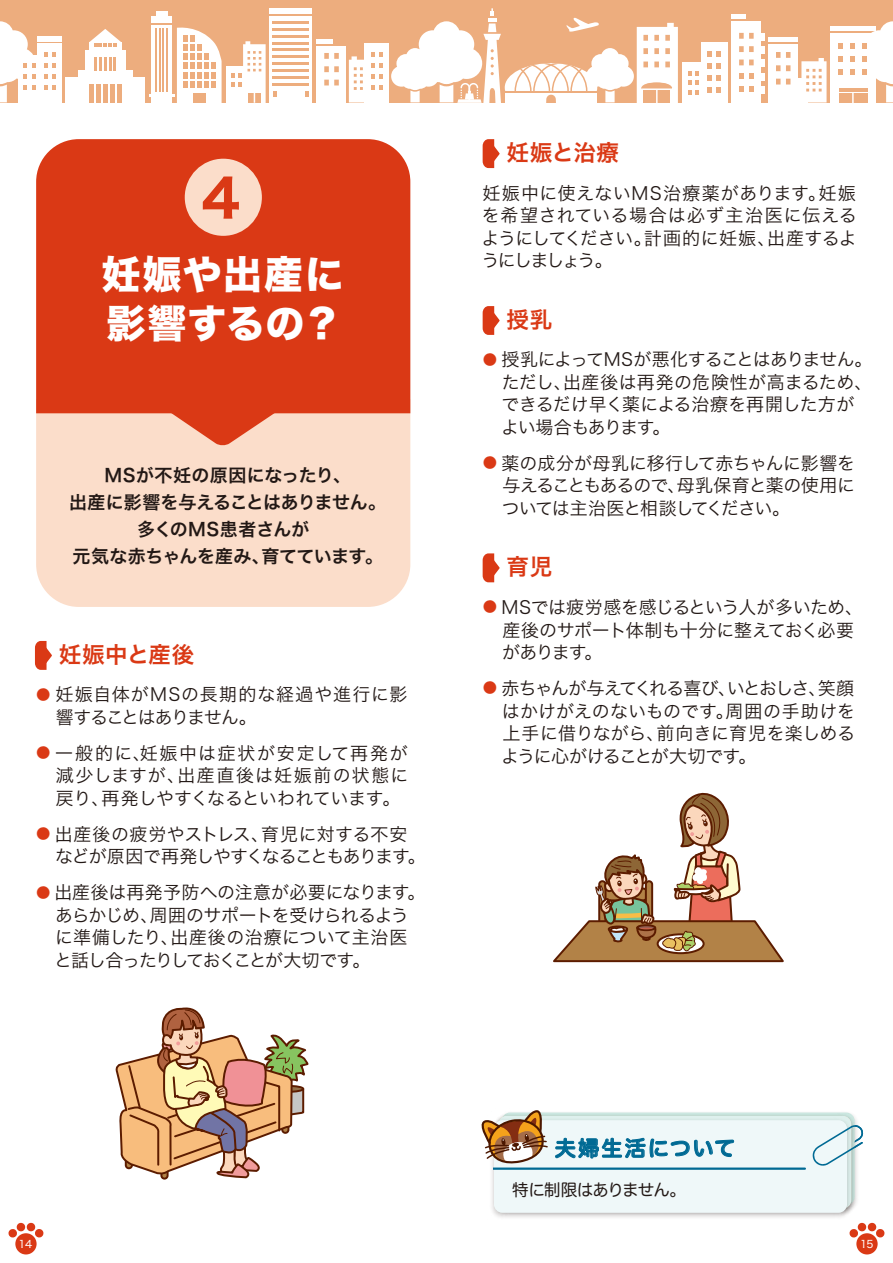
<style>
.page{position:relative;width:893px;height:1263px;background:#fff}
.page>*{position:absolute;margin:0;border:0;box-sizing:border-box;transform-origin:0 0}
.t1{font:51.9px "Hira Kaku Std W7";color:#da3915}
.t2{font:39px/49.5px "Hira Kaku Std W8";letter-spacing:.04em;color:#fff}
.t3{font:22.5px "Hira Kaku Std W6";letter-spacing:.03em;color:#da3915}
.t4{font:22.35px "Hira Kaku Std W6";color:#da3915}
.t5{font:21px "Hira Maru Std W6";letter-spacing:.09em;color:#006a94}
.t6{font:18px/22.5px "Hira Kaku Std W3";letter-spacing:-.015em;color:#221815;text-align:justify}
.t7{font:18px/27px "Hira Kaku Std W6";letter-spacing:-.005em;color:#221815;text-align:center}
.t8{font:18px/22.5px "Hira Kaku Std W3";letter-spacing:-.035em;color:#221815}
.t9{font:18px/22.5px "Hira Kaku Std W3";letter-spacing:.04em;color:#221815}
.t10{font:16.5px "Hira Maru Std W4";letter-spacing:-.05em;color:#221815}
.t11{font:10.5px "Hira Kaku Std W4";color:#fff}
.s1{font-size:14.4px;color:#da3915}
</style>
<div class="page">
<div style="left:15px;top:1233px;width:22px;height:21px;background:#da3915;border-radius:50%"></div>
<svg style="left:8px;top:1222px;width:36px;height:16px"></svg>
<div style="left:856px;top:1233px;width:22px;height:21px;background:#da3915;border-radius:50%"></div>
<svg style="left:849px;top:1222px;width:36px;height:16px"></svg>
<img style="left:549px;top:1112px;width:308px;height:95px">
<img style="left:492px;top:1116px;width:362px;height:102px">
<div style="left:494px;top:1120px;width:353px;height:93px;background:#eff8f9;border-radius:9px"></div>
<svg style="left:812px;top:1125px;width:51px;height:41px"></svg>
<svg style="left:555px;top:1137px;width:179px;height:22px"></svg>
<svg style="left:481px;top:1110px;width:68px;height:57px"></svg>
<hr style="left:494px;top:1167px;width:311px;height:3px;background:#006a94">
<div style="left:36px;top:413px;width:374px;height:194px;background:#fbddca"></div>
<div style="left:36px;top:139px;width:374px;height:274px;background:#da3915"></div>
<svg style="left:128px;top:382px;width:190px;height:64px;background:#e67457"></svg>
<div style="left:185px;top:159px;width:77px;height:77px;background:#fbddca;border-radius:50%"></div>
<svg style="left:483px;top:306px;width:17px;height:29px"></svg>
<svg style="left:483px;top:553px;width:17px;height:29px"></svg>
<svg style="left:35px;top:641px;width:17px;height:29px"></svg>
<svg style="left:483px;top:139px;width:17px;height:29px"></svg>
<svg style="left:553px;top:792px;width:231px;height:171px"></svg>
<svg style="left:115px;top:1007px;width:194px;height:173px"></svg>
<div style="left:0;top:0;width:893px;height:103px;background:#edad7e"></div>
<div style="left:701px;top:42px;width:27px;height:61px;background:#fff"></div>
<div style="left:830px;top:33px;width:45px;height:70px;background:#fff"></div>
<hr style="left:830px;top:27px;width:45px;height:4px;background:#fff">
<div style="left:768px;top:44px;width:30px;height:59px;background:#fff"></div>
<div style="left:791px;top:78px;width:17px;height:25px;background:#fff"></div>
<div style="left:682px;top:62px;width:22px;height:41px;background:#fff"></div>
<div style="left:65px;top:77px;width:80px;height:26px;background:#fff"></div>
<div style="left:78px;top:71px;width:55px;height:20px;background:#fff"></div>
<div style="left:85px;top:51px;width:40px;height:30px;background:#fff"></div>
<div style="left:89px;top:42px;width:32px;height:14px;background:#fff"></div>
<div style="left:270px;top:16px;width:42px;height:87px;background:#fff"></div>
<div style="left:151px;top:25px;width:21px;height:70px;background:#fff"></div>
<div style="left:151px;top:95px;width:21px;height:8px;background:#fff"></div>
<div style="left:151px;top:16px;width:21px;height:7px;background:#fff"></div>
<hr style="left:149px;top:94px;width:25px;height:2px;background:#fff">
<div style="left:156px;top:11px;width:11px;height:5px;background:#fff"></div>
<div style="left:226px;top:66px;width:22px;height:37px;background:#fff"></div>
<div style="left:270px;top:8px;width:42px;height:6px;background:#fff"></div>
<hr style="left:316px;top:39px;width:17px;height:4px;background:#fff">
<hr style="left:768px;top:38px;width:30px;height:4px;background:#fff">
<div style="left:731px;top:21px;width:30px;height:82px;background:#fff"></div>
<hr style="left:731px;top:15px;width:14px;height:4px;background:#fff">
<svg style="left:761px;top:60px;width:4px;height:7px"></svg>
<svg style="left:761px;top:46px;width:4px;height:8px"></svg>
<svg style="left:761px;top:33px;width:4px;height:7px"></svg>
<svg style="left:761px;top:73px;width:4px;height:7px"></svg>
<svg style="left:761px;top:86px;width:4px;height:8px"></svg>
<div style="left:38px;top:44px;width:24px;height:59px;background:#fff"></div>
<div style="left:38px;top:36px;width:24px;height:6px;background:#fff"></div>
<div style="left:364px;top:44px;width:25px;height:59px;background:#fff"></div>
<div style="left:18px;top:55px;width:22px;height:48px;background:#fff"></div>
<div style="left:839px;top:93px;width:28px;height:10px;background:#edad7e"></div>
<hr style="left:839px;top:88px;width:28px;height:4px;background:#edad7e">
<svg style="left:801px;top:58px;width:25px;height:45px"></svg>
<svg style="left:708px;top:51px;width:13px;height:6px"></svg>
<svg style="left:739px;top:33px;width:15px;height:32px"></svg>
<svg style="left:739px;top:73px;width:15px;height:6px"></svg>
<svg style="left:739px;top:86px;width:15px;height:6px"></svg>
<svg style="left:776px;top:52px;width:14px;height:33px"></svg>
<svg style="left:838px;top:69px;width:5px;height:6px"></svg>
<svg style="left:838px;top:56px;width:5px;height:6px"></svg>
<svg style="left:838px;top:43px;width:5px;height:5px"></svg>
<svg style="left:688px;top:71px;width:11px;height:4px"></svg>
<svg style="left:688px;top:81px;width:11px;height:14px"></svg>
<svg style="left:708px;top:75px;width:13px;height:6px"></svg>
<svg style="left:708px;top:63px;width:13px;height:6px"></svg>
<svg style="left:708px;top:87px;width:13px;height:6px"></svg>
<svg style="left:44px;top:85px;width:12px;height:5px"></svg>
<svg style="left:44px;top:74px;width:12px;height:5px"></svg>
<svg style="left:44px;top:63px;width:12px;height:5px"></svg>
<svg style="left:44px;top:53px;width:12px;height:4px"></svg>
<svg style="left:349px;top:53px;width:34px;height:50px"></svg>
<svg style="left:89px;top:29px;width:32px;height:18px"></svg>
<svg style="left:94px;top:57px;width:22px;height:13px"></svg>
<svg style="left:177px;top:27px;width:45px;height:76px"></svg>
<hr style="left:273px;top:28px;width:36px;height:3px;background:#edad7e">
<hr style="left:273px;top:21px;width:36px;height:3px;background:#edad7e">
<hr style="left:273px;top:35px;width:36px;height:3px;background:#edad7e">
<hr style="left:273px;top:42px;width:36px;height:3px;background:#edad7e">
<hr style="left:273px;top:48px;width:36px;height:3px;background:#edad7e">
<hr style="left:273px;top:55px;width:36px;height:3px;background:#edad7e">
<hr style="left:273px;top:62px;width:36px;height:3px;background:#edad7e">
<hr style="left:273px;top:69px;width:36px;height:3px;background:#edad7e">
<hr style="left:273px;top:76px;width:36px;height:3px;background:#edad7e">
<hr style="left:273px;top:83px;width:36px;height:3px;background:#edad7e">
<hr style="left:155px;top:28px;width:2px;height:64px;background:#edad7e">
<hr style="left:159px;top:28px;width:1px;height:64px;background:#edad7e">
<hr style="left:162px;top:28px;width:2px;height:64px;background:#edad7e">
<hr style="left:166px;top:28px;width:1px;height:64px;background:#edad7e">
<div style="left:193px;top:93px;width:13px;height:10px;background:#edad7e"></div>
<svg style="left:0;top:21px;width:36px;height:81px"></svg>
<div style="left:316px;top:46px;width:30px;height:57px;background:#fff"></div>
<svg style="left:273px;top:91px;width:36px;height:6px"></svg>
<svg style="left:89px;top:84px;width:33px;height:19px"></svg>
<svg style="left:850px;top:21px;width:43px;height:82px"></svg>
<svg style="left:231px;top:41px;width:35px;height:62px"></svg>
<svg style="left:324px;top:53px;width:15px;height:32px"></svg>
<svg style="left:391px;top:8px;width:287px;height:95px"></svg>
<h1 class="t1" style="left:202px;top:157px;width:40px">4</h1>
<h2 class="t2" style="left:101px;top:251px;width:244px">妊娠や出産に影響するの？</h2>
<p class="t7" style="left:69px;top:462px;width:318px">MSが不妊の原因になったり、<br>出産に影響を与えることはありません。多くのMS患者さんが<br>元気な赤ちゃんを産み、育てています。</p>
<p class="t3" style="left:59px;top:637px;width:137px">妊娠中と産後</p>
<p class="t9" style="left:56px;top:683px;width:353px;text-indent:-20px"><span class="s1">●</span> 妊娠自体がMSの長期的な経過や進行に影響することはありません。</p>
<p class="t6" style="left:56px;top:742px;width:354px;text-indent:-20px"><span class="s1">●</span> 一般的に、妊娠中は症状が安定して再発が減少しますが、出産直後は妊娠前の状態に戻り、再発しやすくなるといわれています。</p>
<p class="t8" style="left:55px;top:823px;width:372px;text-indent:-19px"><span class="s1">●</span> 出産後の疲労やストレス、育児に対する不安などが原因で再発しやすくなることもあります。</p>
<p class="t6" style="left:54px;top:881px;width:373px;text-align:left;text-indent:-18px"><span class="s1">●</span> 出産後は再発予防への注意が必要になります。あらかじめ、周囲のサポートを受けられるように準備したり、出産後の治療について主治医と話し合ったりしておくことが大切です。</p>
<p class="t3" style="left:507px;top:135px;width:114px">妊娠と治療</p>
<p class="t6" style="left:481px;top:181px;width:377px">妊娠中に使えないMS治療薬があります。妊娠を希望されている場合は必ず主治医に伝えるようにしてください。計画的に妊娠、出産するようにしましょう。</p>
<p class="t4" style="left:507px;top:302px;width:47px">授乳</p>
<p class="t6" style="left:501px;top:348px;width:373px;text-align:left;text-indent:-18px"><span class="s1">●</span> 授乳によってMSが悪化することはありません。ただし、出産後は再発の危険性が高まるため、できるだけ早く薬による治療を再開した方がよい場合もあります。</p>
<p class="t6" style="left:502px;top:452px;width:355px;text-indent:-19px"><span class="s1">●</span> 薬の成分が母乳に移行して赤ちゃんに影響を与えることもあるので、母乳保育と薬の使用については主治医と相談してください。</p>
<p class="t3" style="left:507px;top:549px;width:47px">育児</p>
<p class="t6" style="left:502px;top:596px;width:363px;text-align:left;text-indent:-19px"><span class="s1">●</span> MSでは疲労感を感じるという人が多いため、産後のサポート体制も十分に整えておく必要があります。</p>
<p class="t6" style="left:501px;top:677px;width:355px;text-indent:-18px"><span class="s1">●</span> 赤ちゃんが与えてくれる喜び、いとおしさ、笑顔はかけがえのないものです。周囲の手助けを上手に借りながら、前向きに育児を楽しめるように心がけることが大切です。</p>
<p class="t5" style="left:555px;top:1132px;width:182px">夫婦生活について</p>
<p class="t10" style="left:512px;top:1177px;width:175px">特に制限はありません。</p>
<p class="t11" style="left:19px;top:1236px;width:15px">14</p>
<p class="t11" style="left:860px;top:1236px;width:15px">15</p>
</div>
